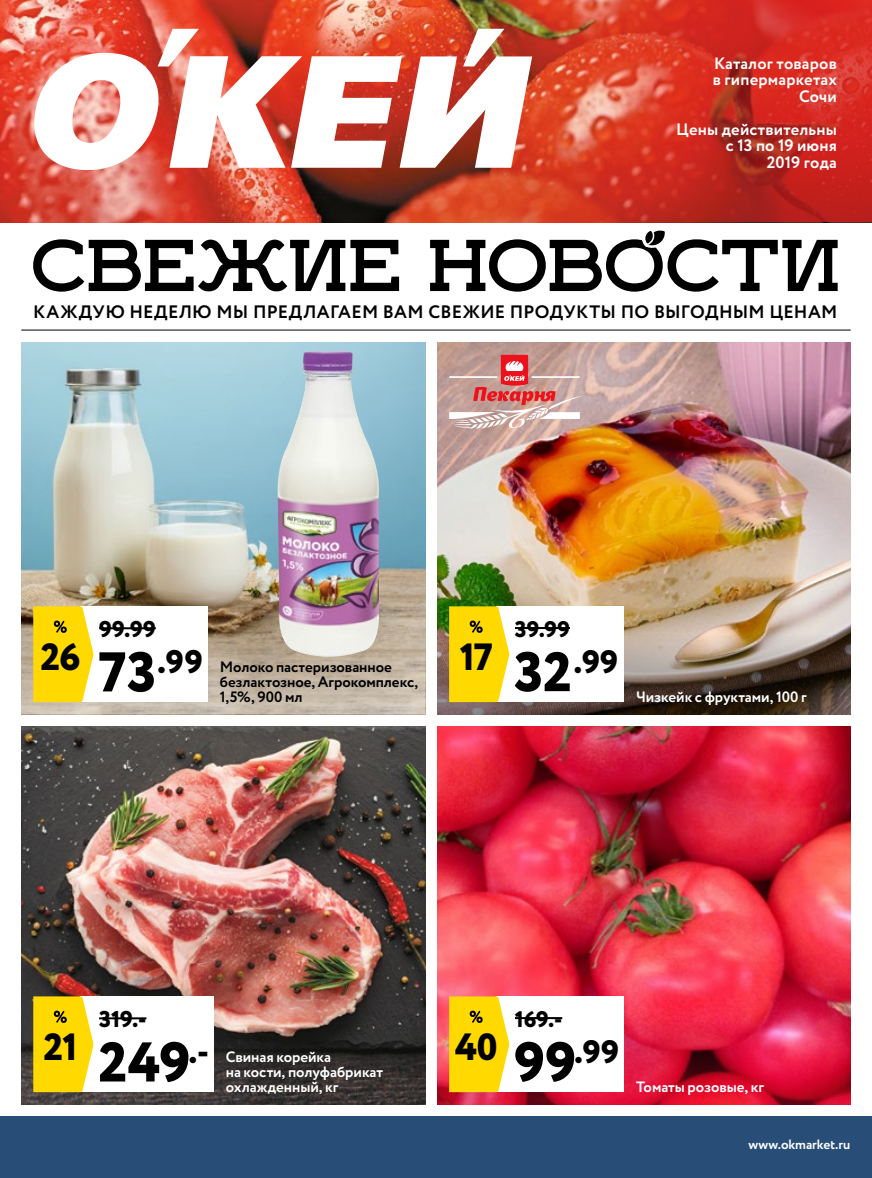
<style>
.page{position:relative;width:872px;height:1178px;background:#fff}
.page>*{position:absolute;margin:0;border:0;box-sizing:border-box;transform-origin:0 0}
.t1{font:69px "Ikra Slab";letter-spacing:.005em;color:#000}
.t2{font:800 55.8px "Circe";color:#000}
.t3{font:800 37.95px "Circe";letter-spacing:-.025em;color:#000}
.t4{font:800 32.55px "Circe";color:#000}
.t5{font:800 32.4px "Circe";color:#000}
.t6{font:800 22.8px "Circe";letter-spacing:.005em;color:#000}
.t7{font:800 22.5px "Circe";letter-spacing:-.005em;color:#000}
.t8{font:700 18px "Circe";letter-spacing:.015em;color:#000}
.t9{font:700 16.5px/16.5px "Circe";letter-spacing:.01em;color:#fff;text-align:right}
.t10{font:700 15px/15px "Circe";letter-spacing:-.005em;color:#fff}
.t11{font:700 15px/15px "Circe";letter-spacing:-.005em;color:#000}
.t12{font:700 13.5px "Circe";letter-spacing:-.005em;color:#fff}
.s1{font-size:55.5px}
</style>
<div class="page">
<img style="left:21px;top:726px;width:404px;height:378px">
<img style="left:437px;top:726px;width:413px;height:282px">
<img style="left:437px;top:342px;width:413px;height:276px">
<img style="left:21px;top:342px;width:404px;height:276px">
<img style="left:277px;top:351px;width:102px;height:267px">
<svg style="left:437px;top:1008px;width:413px;height:96px;background:#d71c40"></svg>
<svg style="left:21px;top:618px;width:404px;height:96px;background:#c2b5a5"></svg>
<img style="left:437px;top:618px;width:413px;height:96px">
<div style="left:496px;top:996px;width:128px;height:96px;background:#fff"></div>
<hr style="left:515px;top:1017px;width:47px;height:2px;background:#000">
<svg style="left:449px;top:996px;width:60px;height:96px;background:#fbd817"></svg>
<div style="left:80px;top:996px;width:134px;height:96px;background:#fff"></div>
<hr style="left:99px;top:1017px;width:47px;height:2px;background:#000">
<svg style="left:33px;top:996px;width:60px;height:96px;background:#fad816"></svg>
<div style="left:496px;top:606px;width:127px;height:96px;background:#fff"></div>
<hr style="left:515px;top:627px;width:55px;height:2px;background:#000">
<svg style="left:449px;top:606px;width:60px;height:96px;background:#fad816"></svg>
<div style="left:80px;top:606px;width:128px;height:96px;background:#fff"></div>
<hr style="left:99px;top:627px;width:57px;height:2px;background:#000">
<svg style="left:33px;top:606px;width:60px;height:96px;background:#fbd816"></svg>
<div style="left:0;top:1116px;width:872px;height:62px;background:#284e78"></div>
<img style="left:0;top:0;width:546px;height:222px">
<svg style="left:546px;top:0;width:326px;height:222px;background:#ce3427"></svg>
<svg style="left:28px;top:29px;width:504px;height:142px"></svg>
<hr style="left:21px;top:330px;width:829px;height:1px;background:#000">
<svg style="left:539px;top:221px;width:132px;height:25px"></svg>
<svg style="left:449px;top:355px;width:134px;height:77px;background:#d09c97"></svg>
<p class="t9" style="left:712px;top:56px;width:126px">Каталог товаров в гипермаркетах<br>Сочи</p>
<p class="t9" style="left:676px;top:122px;width:162px">Цены действительны с 13 по 19 июня<br>2019 года</p>
<h1 class="t1" style="left:31px;top:222px;width:810px">СВЕЖИЕ НОВОСТИ</h1>
<p class="t8" style="left:33px;top:300px;width:805px">КАЖДУЮ НЕДЕЛЮ МЫ ПРЕДЛАГАЕМ ВАМ СВЕЖИЕ ПРОДУКТЫ ПО ВЫГОДНЫМ ЦЕНАМ</p>
<h3 class="t3" style="left:41px;top:631px;width:42px">26</h3>
<h3 class="t6" style="left:99px;top:614px;width:58px">99.99</h3>
<h3 class="t4" style="left:157px;top:640px;width:47px">.99</h3>
<h2 class="t2" style="left:98px;top:634px;width:60px">73</h2>
<p class="t11" style="left:220px;top:660px;width:200px">Молоко пастеризованное безлактозное, Агрокомплекс,<br>1,5%, 900 мл</p>
<h3 class="t3" style="left:460px;top:631px;width:35px">17</h3>
<h3 class="t7" style="left:515px;top:614px;width:56px">39.99</h3>
<h3 class="t5" style="left:514px;top:640px;width:106px"><span class="s1">32</span>.99</h3>
<p class="t10" style="left:636px;top:690px;width:172px">Чизкейк с фруктами, 100 г</p>
<h3 class="t3" style="left:44px;top:1021px;width:36px">21</h3>
<h3 class="t6" style="left:99px;top:1004px;width:49px">319.-</h3>
<h2 class="t2" style="left:98px;top:1024px;width:94px">249</h2>
<h3 class="t4" style="left:188px;top:1030px;width:22px">.-</h3>
<p class="t10" style="left:226px;top:1050px;width:159px">Свиная корейка<br>на кости, полуфабрикат охлажденный, кг</p>
<h3 class="t3" style="left:455px;top:1021px;width:44px">40</h3>
<h3 class="t7" style="left:515px;top:1004px;width:49px">169.-</h3>
<h3 class="t5" style="left:514px;top:1030px;width:106px"><span class="s1">99</span>.99</h3>
<p class="t10" style="left:636px;top:1080px;width:130px">Томаты розовые, кг</p>
<p class="t12" style="left:748px;top:1135px;width:103px">www.okmarket.ru</p>
</div>
